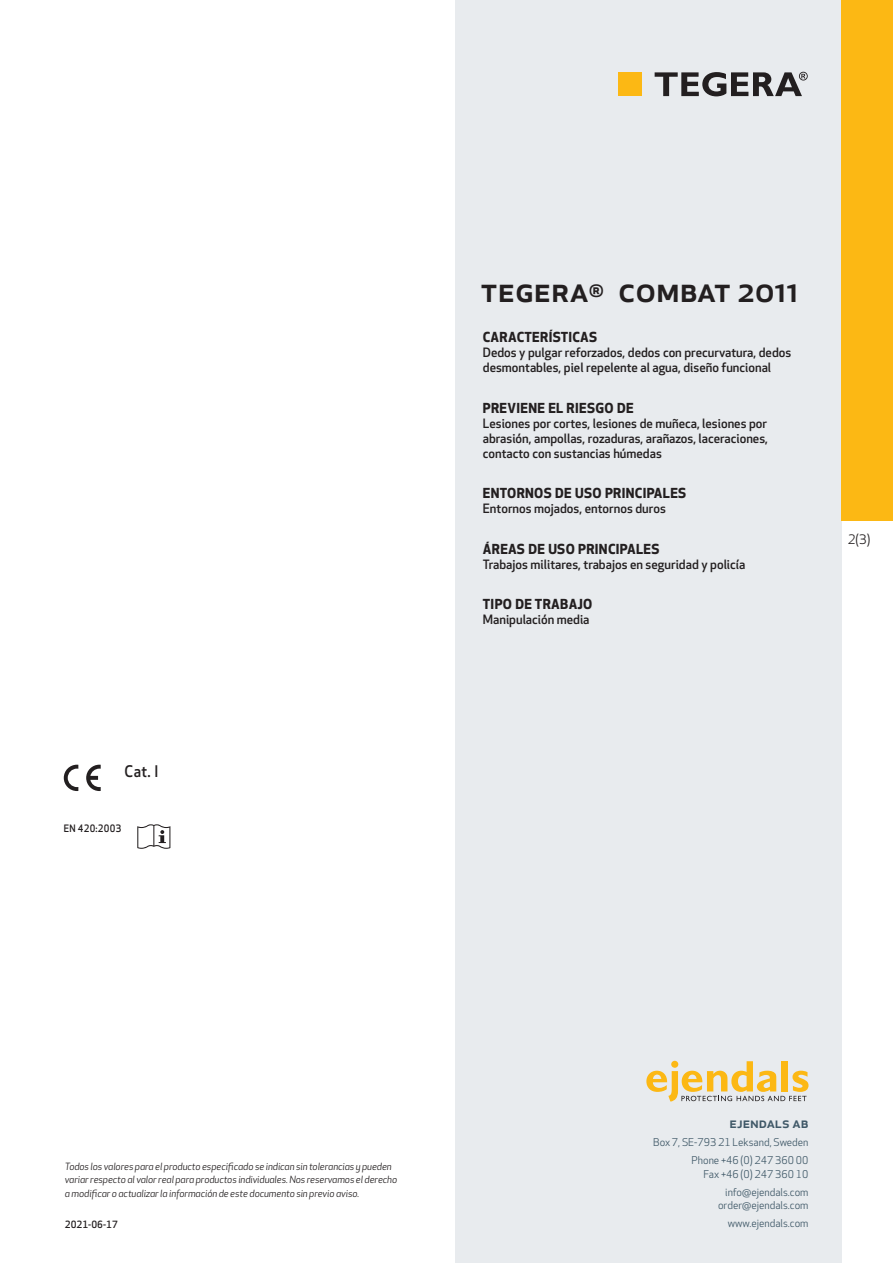
<style>
.page{position:relative;width:893px;height:1263px;background:#fff}
.page>*{position:absolute;margin:0;border:0;box-sizing:border-box;transform-origin:0 0}
.prodname{font:500 34.5px "Apex New";color:#231f20}
.t1{font:500 15.6px "Apex New";color:#231f20;scale:.95 1}
.t2{font:500 15px "Apex New";color:#405968}
.Funktion_body{font:700 13.5px "Apex New";letter-spacing:.025em;color:#231f20}
.t3{font:12.75px "Apex New";color:#231f20}
.Funktion_body-2{font:500 12.6px/15px "Apex New";color:#231f20}
.t4{font:10.5px/18px "Apex New";color:#405968;text-align:right}
.PictogramText{font:500 10.05px "Apex New";color:#231f20;scale:.95 1}
.t5{font:italic 9.75px/13.5px "Apex New";letter-spacing:-.01em;color:#231f20}
.t6{font:500 9.75px "Apex New";color:#231f20}
</style>
<div class="page">
<div style="left:455px;top:0;width:387px;height:1263px;background:#e8ebee"></div>
<svg style="left:646px;top:1061px;width:162px;height:40px"></svg>
<div style="left:842px;top:0;width:51px;height:520px;background:#fcb814"></div>
<div style="left:618px;top:72px;width:24px;height:24px;background:#fcb814"></div>
<svg style="left:655px;top:72px;width:153px;height:24px"></svg>
<svg style="left:86px;top:765px;width:15px;height:26px"></svg>
<svg style="left:64px;top:765px;width:14px;height:26px"></svg>
<svg style="left:137px;top:824px;width:33px;height:25px"></svg>
<p class="t1" style="left:125px;top:761px;width:37px">Cat. I</p>
<p class="PictogramText" style="left:64px;top:821px;width:62px">EN 420:2003</p>
<p class="prodname" style="left:480px;top:266px;width:320px">TEGERA<sup>®</sup> COMBAT 2011</p>
<p class="Funktion_body" style="left:483px;top:327px;width:116px">CARACTERÍSTICAS</p>
<p class="Funktion_body-2" style="left:483px;top:345px;width:310px">Dedos y pulgar reforzados, dedos con precurvatura, dedos desmontables, piel repelente al agua, diseño funcional</p>
<p class="Funktion_body" style="left:483px;top:398px;width:152px">PREVIENE EL RIESGO DE</p>
<p class="Funktion_body-2" style="left:483px;top:415px;width:287px;text-align:justify">Lesiones por cortes, lesiones de muñeca, lesiones por abrasión, ampollas, rozaduras, arañazos, laceraciones, contacto con sustancias húmedas</p>
<p class="Funktion_body" style="left:483px;top:483px;width:205px">ENTORNOS DE USO PRINCIPALES</p>
<p class="Funktion_body-2" style="left:483px;top:501px;width:185px">Entornos mojados, entornos duros</p>
<p class="Funktion_body" style="left:483px;top:539px;width:178px">ÁREAS DE USO PRINCIPALES</p>
<p class="Funktion_body-2" style="left:483px;top:556px;width:264px">Trabajos militares, trabajos en seguridad y policía</p>
<p class="Funktion_body" style="left:483px;top:595px;width:111px">TIPO DE TRABAJO</p>
<p class="Funktion_body-2" style="left:483px;top:612px;width:108px">Manipulación media</p>
<p class="t3" style="left:848px;top:531px;width:24px">2(3)</p>
<p class="t5" style="left:65px;top:1159px;width:334px">Todos los valores para el producto especificado se indican sin tolerancias y pueden variar respecto al valor real para productos individuales. Nos reservamos el derecho a modificar o actualizar la información de este documento sin previo aviso.</p>
<p class="t6" style="left:65px;top:1218px;width:54px">2021-06-17</p>
<p class="t2" style="left:729px;top:1113px;width:80px">ejendals ab</p>
<p class="t4" style="left:653px;top:1133px;width:157px">Box 7, SE-793 21 Leksand, Sweden<br>Phone +46 (0) 247 360 00</p>
<p class="t4" style="left:703px;top:1165px;width:107px">Fax +46 (0) 247 360 10 info@ejendals.com</p>
<p class="t4" style="left:718px;top:1196px;width:92px">order@ejendals.com</p>
<p class="t4" style="left:728px;top:1215px;width:82px">www.ejendals.com</p>
</div>
